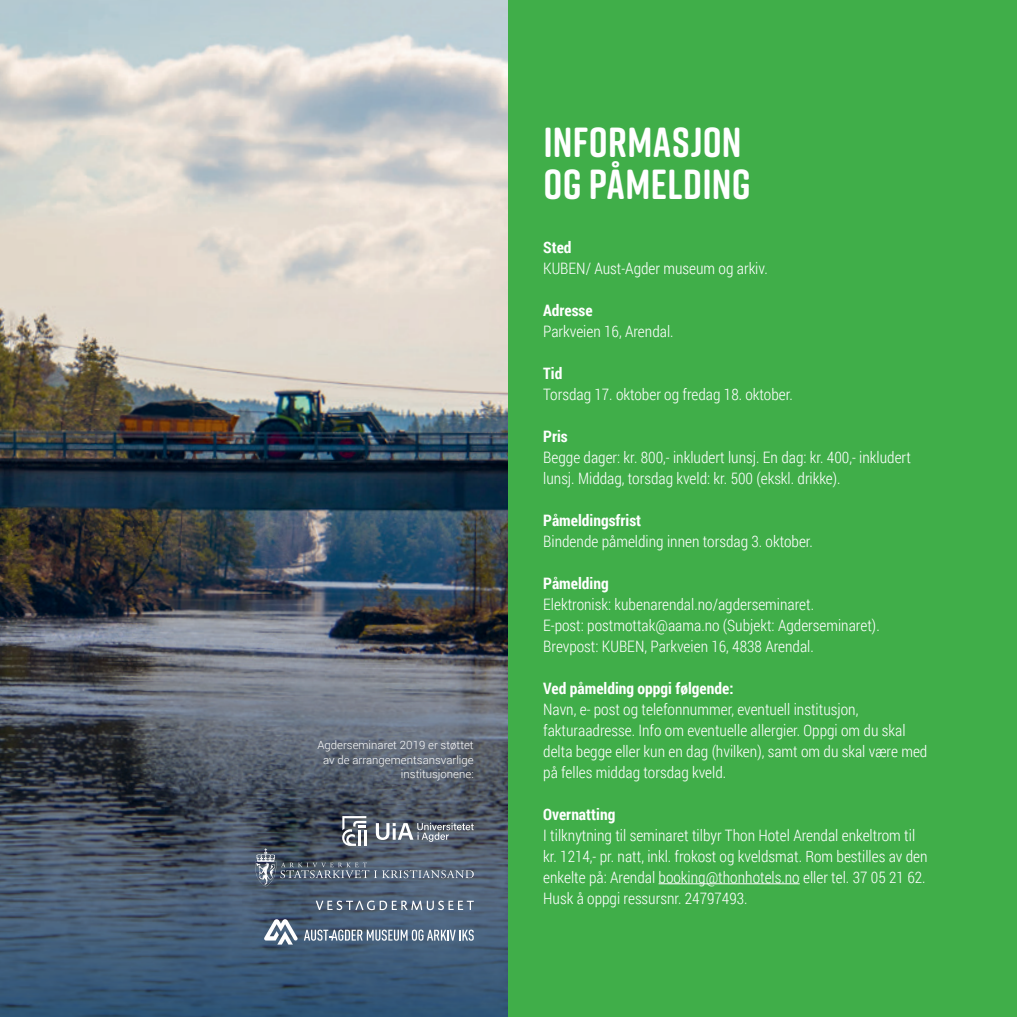
<style>
.page{position:relative;width:1017px;height:1017px;background:#fff}
.page>*{position:absolute;margin:0;border:0;box-sizing:border-box;transform-origin:0 0}
.t1{font:700 42px/42px "Rift Soft";letter-spacing:.005em;color:#fff}
.t2{font:300 15.75px/21px "Roboto Condensed";color:#fff}
.t3{font:700 15.75px "Roboto Condensed";color:#fff}
.t4{font:300 11.38px/14.9px "Roboto";color:#fff;text-align:right}
</style>
<div class="page">
<img style="left:0;top:0;width:508px;height:480px">
<img style="left:0;top:480px;width:508px;height:537px">
<div style="left:508px;top:0;width:509px;height:1017px;background:#40ae49"></div>
<hr style="left:659px;top:883px;width:141px;height:1px;background:#fff">
<svg style="left:264px;top:919px;width:34px;height:26px"></svg>
<svg style="left:304px;top:930px;width:170px;height:11px"></svg>
<svg style="left:316px;top:900px;width:158px;height:10px;background:#788698"></svg>
<svg style="left:255px;top:816px;width:219px;height:71px;background:#586271"></svg>
<p class="t4" style="left:317px;top:737px;width:158px">Agderseminaret 2019 er støttet av de arrangementsansvarlige institusjonene:</p>
<h1 class="t1" style="left:543px;top:120px;width:209px">INFORMASJON<br>OG PÅMELDING</h1>
<p class="t3" style="left:543px;top:236px;width:30px">Sted</p>
<p class="t2" style="left:543px;top:257px;width:226px">KUBEN/ Aust-Agder museum og arkiv.</p>
<p class="t3" style="left:543px;top:299px;width:51px">Adresse</p>
<p class="t2" style="left:543px;top:320px;width:132px">Parkveien 16, Arendal.</p>
<p class="t3" style="left:543px;top:362px;width:21px">Tid</p>
<p class="t2" style="left:543px;top:383px;width:251px">Torsdag 17. oktober og fredag 18. oktober.</p>
<p class="t3" style="left:543px;top:425px;width:26px">Pris</p>
<p class="t2" style="left:543px;top:446px;width:369px">Begge dager: kr. 800,- inkludert lunsj. En dag: kr. 400,- inkludert lunsj. Middag, torsdag kveld: kr. 500 (ekskl. drikke).</p>
<p class="t3" style="left:543px;top:509px;width:99px">Påmeldingsfrist</p>
<p class="t2" style="left:543px;top:530px;width:271px">Bindende påmelding innen torsdag 3. oktober.</p>
<p class="t3" style="left:543px;top:572px;width:67px">Påmelding</p>
<p class="t2" style="left:543px;top:593px;width:338px">Elektronisk: kubenarendal.no/agderseminaret.<br>E-post: postmottak@aama.no (Subjekt: Agderseminaret).<br>Brevpost: KUBEN, Parkveien 16, 4838 Arendal.</p>
<p class="t3" style="left:543px;top:677px;width:192px">Ved påmelding oppgi følgende:</p>
<p class="t2" style="left:543px;top:698px;width:386px">Navn, e- post og telefonnummer, eventuell institusjon, fakturaadresse. Info om eventuelle allergier. Oppgi om du skal delta begge eller kun en dag (hvilken), samt om du skal være med på felles middag torsdag kveld.</p>
<p class="t3" style="left:543px;top:803px;width:74px">Overnatting</p>
<p class="t2" style="left:543px;top:824px;width:386px">I tilknytning til seminaret tilbyr Thon Hotel Arendal enkeltrom til kr. 1214,- pr. natt, inkl. frokost og kveldsmat. Rom bestilles av den enkelte på: Arendal booking@thonhotels.no eller tel. 37 05 21 62.<br>Husk å oppgi ressursnr. 24797493.</p>
</div>
